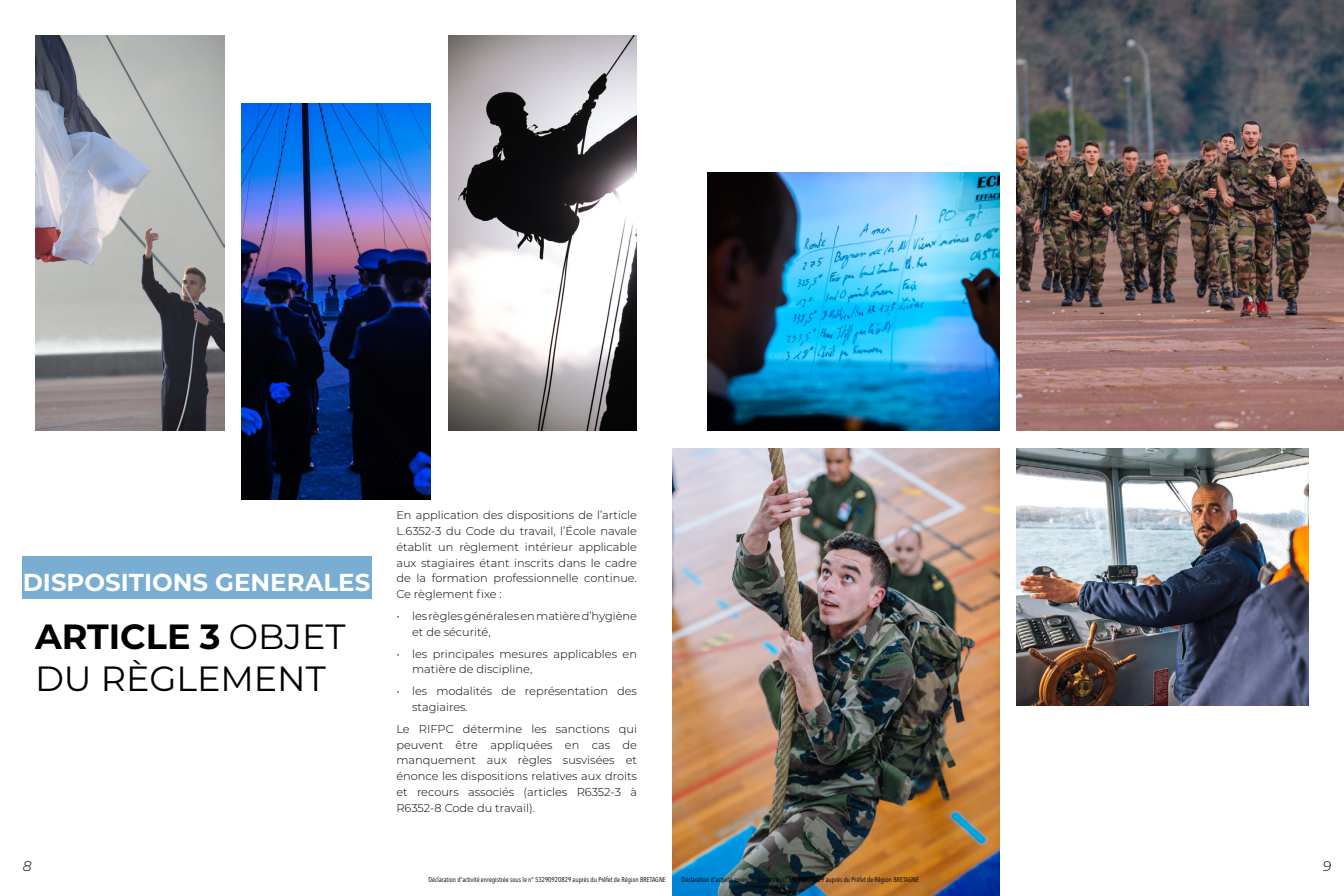
<style>
.page{position:relative;width:1344px;height:896px;background:#fff}
.page>*{position:absolute;margin:0;border:0;box-sizing:border-box;transform-origin:0 0}
.Headline_-_regular{font:35px/42px "Montserrat";color:#000}
.Headline_-_regular-2{font:700 24.5px "Montserrat";color:#fff}
.t1{font:italic 300 14px "Montserrat";color:#000}
.txt_courant{font:300 11.38px/15.8px "Montserrat";color:#000}
.t2{font:7px "Avenir Next Condensed";color:#000}
.s1{font-weight:700}
</style>
<div class="page">
<img style="left:35px;top:35px;width:189px;height:395px">
<img style="left:448px;top:35px;width:189px;height:395px">
<img style="left:242px;top:104px;width:188px;height:395px">
<img style="left:707px;top:173px;width:292px;height:257px">
<img style="left:1017px;top:448px;width:292px;height:258px">
<img style="left:672px;top:448px;width:327px;height:448px">
<img style="left:1017px;top:0;width:327px;height:430px">
<div style="left:23px;top:557px;width:349px;height:42px;background:#79add2"></div>
<p class="Headline_-_regular-2" style="left:23px;top:564px;width:349px">DISPOSITIONS GENERALES</p>
<p class="Headline_-_regular" style="left:35px;top:614px;width:312px"><span class="s1">ARTICLE 3</span> OBJET<br>DU RÈGLEMENT</p>
<p class="txt_courant" style="left:396px;top:507px;width:242px;text-align:justify">En application des dispositions de l’article L.6352-3 du Code du travail, l’École navale établit un règlement intérieur applicable aux stagiaires étant inscrits dans le cadre de la formation professionnelle continue.<br>Ce règlement fixe :</p>
<p class="txt_courant" style="left:412px;top:608px;width:226px;text-indent:-16px">• les règles générales en matière d’hygiène et de sécurité,</p>
<p class="txt_courant" style="left:412px;top:645px;width:226px;text-indent:-16px">• les principales mesures applicables en matière de discipline,</p>
<p class="txt_courant" style="left:412px;top:683px;width:226px;text-indent:-16px">• les modalités de représentation des stagiaires.</p>
<p class="txt_courant" style="left:396px;top:721px;width:242px;text-align:justify">Le RIFPC détermine les sanctions qui peuvent être appliquées en cas de manquement aux règles susvisées et énonce les dispositions relatives aux droits et recours associés (articles R6352-3 à R6352-8 Code du travail).</p>
<p class="t1" style="left:23px;top:857px;width:10px">8</p>
<p class="t1" style="left:1323px;top:857px;width:10px">9</p>
<p class="t2" style="left:428px;top:874px;width:239px">Déclaration d'activité enregistrée sous le n° 53290920829 auprès du Préfet de Région BRETAGNE</p>
<p class="t2" style="left:682px;top:874px;width:239px">Déclaration d'activité enregistrée sous le n° 53290920829 auprès du Préfet de Région BRETAGNE</p>
</div>
